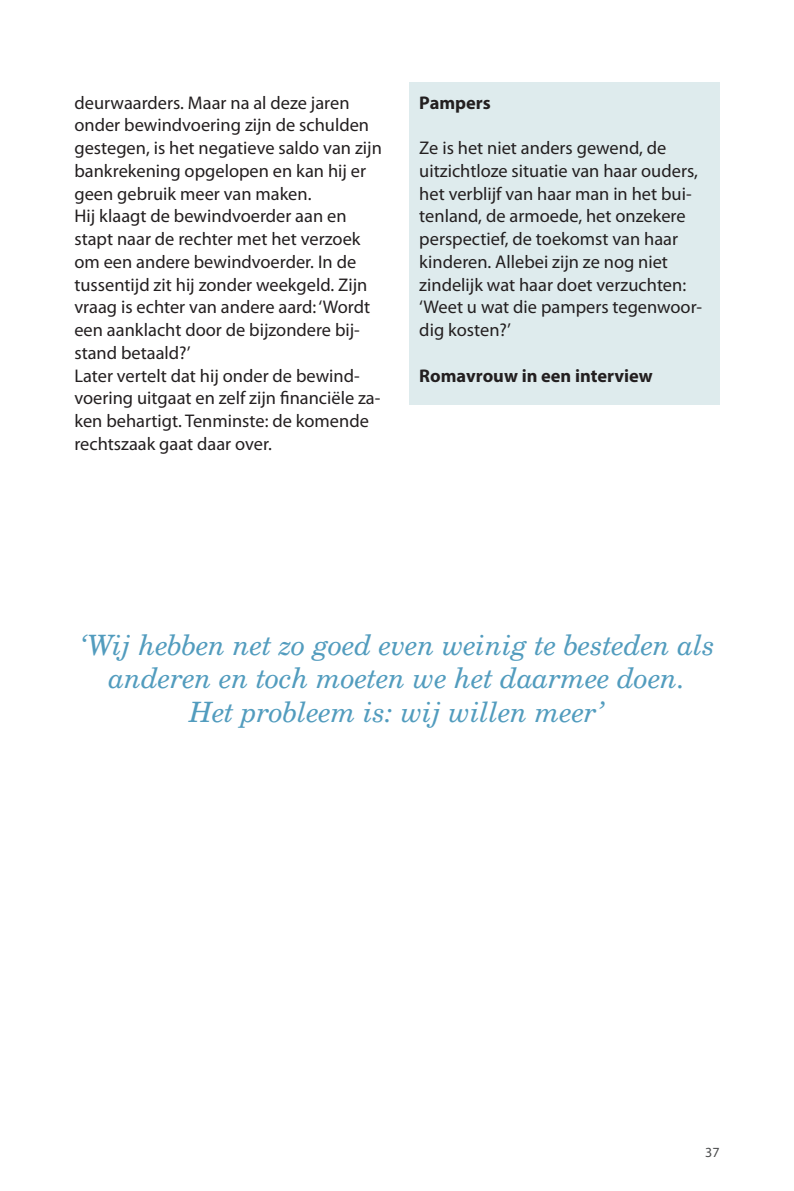
<style>
.page{position:relative;width:794px;height:1191px;background:#fff}
.page>*{position:absolute;margin:0;border:0;box-sizing:border-box;transform-origin:0 0}
.t1{font:italic 28px/33.6px "Century Schoolbook BT";color:#529cbe;text-align:center}
.t2{font:18.38px/22.8px "Myriad Pro";color:#231f20}
.t3{font:700 18.38px "Myriad Pro";color:#231f20}
.t4{font:14px "Myriad Pro";color:#4b4c4d}
</style>
<div class="page">
<div style="left:409px;top:82px;width:310px;height:322px;background:#deebed"></div>
<p class="t2" style="left:74px;top:91px;width:309px">deurwaarders. Maar na al deze jaren onder bewindvoering zijn de schulden gestegen, is het negatieve saldo van zijn bankrekening opgelopen en kan hij er geen gebruik meer van maken.<br>Hij klaagt de bewindvoerder aan en stapt naar de rechter met het verzoek om een andere bewindvoerder. In de tussentijd zit hij zonder weekgeld. Zijn vraag is echter van andere aard: ‘Wordt een aanklacht door de bijzondere bij&shy;stand betaald?’<br>Later vertelt dat hij onder de bewind&shy;voering uitgaat en zelf zijn financiële za&shy;ken behartigt. Tenminste: de komende rechtszaak gaat daar over.</p>
<p class="t3" style="left:419px;top:90px;width:73px">Pampers</p>
<p class="t2" style="left:419px;top:136px;width:284px">Ze is het niet anders gewend, de uitzichtloze situatie van haar ouders, het verblijf van haar man in het bui&shy;tenland, de armoede, het onzekere perspectief, de toekomst van haar kinderen. Allebei zijn ze nog niet zindelijk wat haar doet verzuchten: ‘Weet u wat die pampers tegenwoor&shy;dig kosten?’</p>
<p class="t3" style="left:419px;top:363px;width:235px">Romavrouw in een interview</p>
<h1 class="t1" style="left:79px;top:627px;width:637px">‘Wij hebben net zo goed even weinig te besteden als anderen en toch moeten we het daarmee doen.<br>Het probleem is: wij willen meer’</h1>
<p class="t4" style="left:705px;top:1143px;width:16px">37</p>
</div>
